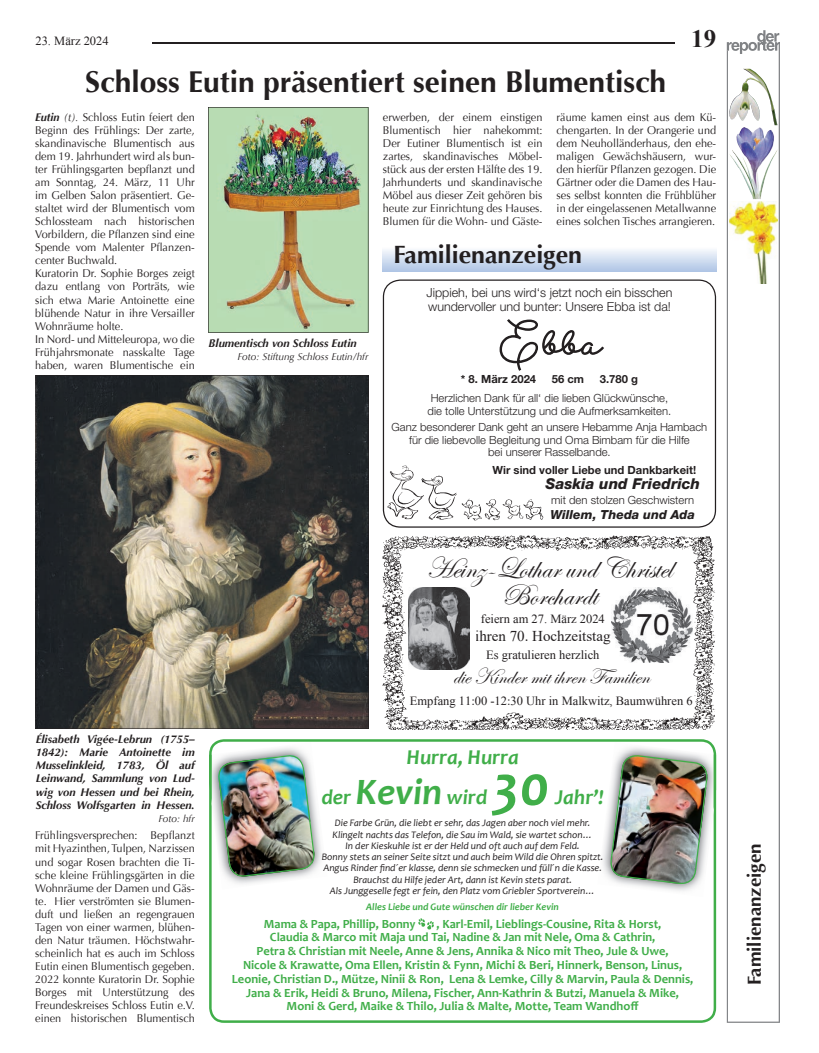
<style>
.page{position:relative;width:819px;height:1053px;background:#fff}
.page>*{position:absolute;margin:0;border:0;box-sizing:border-box;transform-origin:0 0}
.t1{font:italic 700 57.5px "Candara";color:#40ae49}
.t2{font:700 30px "Optima";color:#231f20}
.t3{font:30px/26.2px "Edwardian Script ITC";color:#231f20;text-align:center}
.t4{font:700 25px "Optima";color:#231f20}
.t5{font:700 25px "Times New Roman";color:#231f20}
.t6{font:22.5px "Edwardian Script ITC";color:#231f20}
.t7{font:italic 700 21.25px/40px "Candara";color:#40ae49}
.t8{font:700 18.75px "Optima";color:#231f20}
.t9{font:15px "Times New Roman";color:#231f20}
.t10{font:italic 800 15px "Helvetica Neue";color:#231f20}
.t11{font:700 12.5px "Candara";color:#40ae49}
.t12{font:12.5px "Times New Roman";color:#231f20}
.t13{font:300 12.5px/13.8px "Helvetica Neue";color:#231f20}
.t14{font:italic 800 12.5px "Helvetica Neue";color:#231f20}
.t15{font:11.25px/13px "Optima";color:#231f20;text-align:justify}
.t16{font:300 11.25px/19.6px "Helvetica Neue";color:#231f20;text-align:center}
.t17{font:italic 700 11.25px/13px "Optima";color:#231f20;text-align:justify}
.t18{font:700 11.25px "Helvetica Neue";color:#231f20}
.t19{font:italic 10px/11.2px "Candara";color:#231f20;text-align:center}
.t20{font:italic 700 10px "Candara";color:#40ae49}
.t21{font:italic 10px "Optima";color:#231f20}
.s1{font-weight:700;font-style:italic}
.s2{font-style:italic}
.s3{font-weight:700}
.s4{font-size:37.5px}
</style>
<div class="page">
<hr style="left:152px;top:43px;width:523px;height:1px;background:#231f20">
<img style="left:383px;top:536px;width:332px;height:193px">
<svg style="left:471px;top:631px;width:5px;height:10px"></svg>
<img style="left:409px;top:587px;width:60px;height:82px">
<img style="left:611px;top:587px;width:81px;height:76px">
<div style="left:383px;top:279px;width:333px;height:248px;border:1px solid #231f20;border-radius:17px"></div>
<svg style="left:499px;top:319px;width:105px;height:52px"></svg>
<img style="left:387px;top:465px;width:157px;height:55px">
<svg style="left:209px;top:739px;width:507px;height:283px"></svg>
<img style="left:212px;top:742px;width:115px;height:147px">
<img style="left:209px;top:754px;width:3px;height:49px">
<img style="left:217px;top:754px;width:98px;height:123px">
<img style="left:597px;top:742px;width:116px;height:154px">
<img style="left:713px;top:754px;width:3px;height:55px">
<img style="left:608px;top:755px;width:101px;height:130px">
<img style="left:609px;top:754px;width:99px;height:130px">
<svg style="left:418px;top:918px;width:16px;height:11px"></svg>
<svg style="left:726px;top:54px;width:53px;height:968px"></svg>
<svg style="left:726px;top:30px;width:54px;height:24px"></svg>
<img style="left:731px;top:69px;width:28px;height:34px">
<img style="left:729px;top:127px;width:48px;height:72px">
<img style="left:729px;top:201px;width:48px;height:82px">
<svg style="left:383px;top:250px;width:333px;height:21px;background:#d0ddf0"></svg>
<img style="left:35px;top:375px;width:334px;height:353px">
<img style="left:208px;top:107px;width:160px;height:226px">
<p class="t12" style="left:35px;top:32px;width:75px">23. März 2024</p>
<p class="t5" style="left:691px;top:21px;width:26px">19</p>
<p class="t2" style="left:85px;top:65px;width:582px">Schloss Eutin präsentiert seinen Blumentisch</p>
<p class="t15" style="left:35px;top:110px;width:161px;text-align:left"><span class="s1">Eutin</span> <span class="s2">(t).</span> Schloss Eutin feiert den<br>Beginn des Frühlings: Der zarte, skandinavische Blumentisch aus dem 19. Jahrhundert wird als bun&shy;ter Frühlingsgarten bepflanzt und am Sonntag, 24. März, 11 Uhr im Gelben Salon präsentiert. Ge&shy;staltet wird der Blumentisch vom<br>Schlossteam nach historischen<br>Vorbildern, die Pflanzen sind eine<br>Spende vom Malenter Pflanzen&shy;center Buchwald.<br>Kuratorin Dr. Sophie Borges zeigt dazu entlang von Porträts, wie sich etwa Marie Antoinette eine blühende Natur in ihre Versailler<br>Wohnräume holte.<br>In Nord- und Mitteleuropa, wo die<br>Frühjahrsmonate nasskalte Tage haben, waren Blumentische ein</p>
<p class="t15" style="left:383px;top:110px;width:161px">erwerben, der einem einstigen Blumentisch hier nahekommt:<br>Der Eutiner Blumentisch ist ein zartes, skandinavisches Möbel&shy;stück aus der ersten Hälfte des 19.<br>Jahrhunderts und skandinavische Möbel aus dieser Zeit gehören bis heute zur Einrichtung des Hauses.<br>Blumen für die Wohn- und Gäste-</p>
<p class="t15" style="left:556px;top:110px;width:161px">räume kamen einst aus dem Kü&shy;chengarten. In der Orangerie und dem Neuholländerhaus, den ehe&shy;maligen Gewächshäusern, wur&shy;den hierfür Pflanzen gezogen. Die Gärtner oder die Damen des Hau&shy;ses selbst konnten die Frühblüher in der eingelassenen Metallwanne eines solchen Tisches arrangieren.</p>
<p class="t4" style="left:393px;top:240px;width:190px">Familienanzeigen</p>
<p class="t13" style="left:426px;top:285px;width:247px">Jippieh, bei uns wird‘s jetzt noch ein bisschen wundervoller und bunter: Unsere Ebba ist da!</p>
<p class="t17" style="left:209px;top:337px;width:149px">Blumentisch von Schloss Eutin</p>
<p class="t21" style="left:237px;top:351px;width:132px">Foto: Stiftung Schloss Eutin/hfr</p>
<p class="t16" style="left:430px;top:369px;width:239px;text-align:left;text-indent:169px"><span class="s3">3.780 g<br></span>Herzlichen Dank für all‘ die lieben Glückwünsche,</p>
<p class="t16" style="left:391px;top:402px;width:317px;line-height:16px">die tolle Unterstützung und die Aufmerksamkeiten.<br>Ganz besonderer Dank geht an unsere Hebamme Anja Hambach</p>
<p class="t16" style="left:409px;top:433px;width:282px;line-height:12.5px">für die liebevolle Begleitung und Oma Bimbam für die Hilfe bei unserer Rasselbande.</p>
<p class="t18" style="left:492px;top:462px;width:205px">Wir sind voller Liebe und Dankbarkeit!</p>
<p class="t10" style="left:545px;top:474px;width:156px">Saskia und Friedrich</p>
<p class="t16" style="left:551px;top:489px;width:144px">mit den stolzen Geschwistern</p>
<p class="t14" style="left:550px;top:506px;width:146px">Willem, Theda und Ada</p>
<p class="t18" style="left:461px;top:372px;width:77px">* 8. März 2024</p>
<p class="t18" style="left:552px;top:372px;width:34px">56 cm</p>
<p class="t17" style="left:36px;top:733px;width:161px">Élisabeth Vigée-Lebrun (1755– 1842): Marie Antoinette im Musselinkleid, 1783, Öl auf Leinwand, Sammlung von Lud&shy;wig von Hessen und bei Rhein, Schloss Wolfsgarten in Hessen.</p>
<p class="t21" style="left:158px;top:812px;width:38px">Foto: hfr</p>
<p class="t15" style="left:35px;top:829px;width:161px">Frühlingsversprechen: Bepflanzt mit Hyazinthen, Tulpen, Narzissen und sogar Rosen brachten die Ti&shy;sche kleine Frühlingsgärten in die Wohnräume der Damen und Gäs&shy;te. Hier verströmten sie Blumen&shy;duft und ließen an regengrauen Tagen von einer warmen, blühen&shy;den Natur träumen. Höchstwahr&shy;scheinlich hat es auch im Schloss Eutin einen Blumentisch gegeben.<br>2022 konnte Kuratorin Dr. Sophie Borges mit Unterstützung des Freundeskreises Schloss Eutin e.V. einen historischen Blumentisch</p>
<p class="t3" style="left:426px;top:556px;width:247px">Heinz-Lothar und Christel<br>Borchardt</p>
<p class="t12" style="left:481px;top:611px;width:125px">feiern am 27. März 2024</p>
<p class="t9" style="left:475px;top:627px;width:137px">ihren 70. Hochzeitstag</p>
<p class="t12" style="left:486px;top:647px;width:115px">Es gratulieren herzlich</p>
<p class="t6" style="left:453px;top:663px;width:198px">die Kinder mit ihren Familien</p>
<p class="t12" style="left:410px;top:693px;width:284px">Empfang 11:00 -12:30 Uhr in Malkwitz, Baumwühren 6</p>
<p class="t7" style="left:321px;top:737px;width:199px;text-indent:85px">Hurra, Hurra der <span class="s4">Kevin</span> wird</p>
<p class="t1" style="left:492px;top:749px;width:60px">30</p>
<p class="t7" style="left:554px;top:777px;width:51px">Jahr’!</p>
<p class="t19" style="left:322px;top:817px;width:283px">Die Farbe Grün, die liebt er sehr, das Jagen aber noch viel mehr.<br>Klingelt nachts das Telefon, die Sau im Wald, sie wartet schon…<br>In der Kieskuhle ist er der Held und oft auch auf dem Feld.<br>Bonny stets an seiner Seite sitzt und auch beim Wild die Ohren spitzt.<br>Angus Rinder find´er klasse, denn sie schmecken und füll´n die Kasse.<br>Brauchst du Hilfe jeder Art, dann ist Kevin stets parat.<br>Als Junggeselle fegt er fein, den Platz vom Griebler Sportverein…</p>
<p class="t20" style="left:366px;top:900px;width:194px">Alles Liebe und Gute wünschen dir lieber Kevin</p>
<p class="t11" style="left:264px;top:915px;width:153px">Mama &amp; Papa, Phillip, Bonny</p>
<p class="t11" style="left:436px;top:915px;width:226px">, Karl-Emil, Lieblings-Cousine, Rita &amp; Horst,</p>
<p class="t11" style="left:270px;top:929px;width:387px">Claudia &amp; Marco mit Maja und Tai, Nadine &amp; Jan mit Nele, Oma &amp; Cathrin,</p>
<p class="t11" style="left:256px;top:943px;width:413px">Petra &amp; Christian mit Neele, Anne &amp; Jens, Annika &amp; Nico mit Theo, Jule &amp; Uwe,</p>
<p class="t11" style="left:243px;top:957px;width:441px">Nicole &amp; Krawatte, Oma Ellen, Kristin &amp; Fynn, Michi &amp; Beri, Hinnerk, Benson, Linus,</p>
<p class="t11" style="left:232px;top:970px;width:463px">Leonie, Christian D., Mütze, Ninii &amp; Ron, Lena &amp; Lemke, Cilly &amp; Marvin, Paula &amp; Dennis,</p>
<p class="t11" style="left:246px;top:984px;width:434px">Jana &amp; Erik, Heidi &amp; Bruno, Milena, Fischer, Ann-Kathrin &amp; Butzi, Manuela &amp; Mike,</p>
<p class="t11" style="left:286px;top:998px;width:353px">Moni &amp; Gerd, Maike &amp; Thilo, Julia &amp; Malte, Motte, Team Wandhoff</p>
<p class="t8" style="left:743px;top:985px;width:143px;rotate:-90deg">Familienanzeigen</p>
</div>
